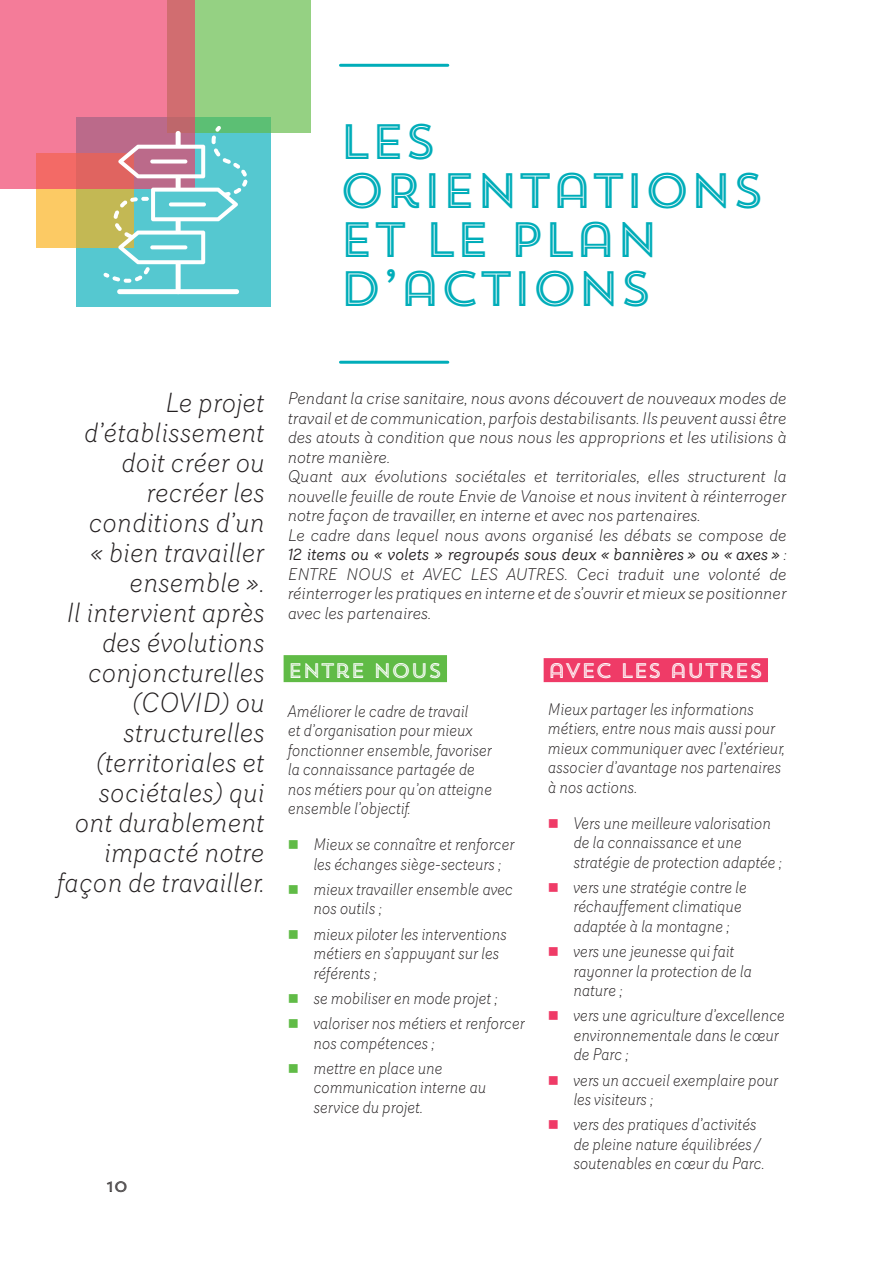
<style>
.page{position:relative;width:893px;height:1263px;background:#fff}
.page>*{position:absolute;margin:0;border:0;box-sizing:border-box;transform-origin:0 0}
.t1{font:49.5px "Trend Sans Five";letter-spacing:-.03em;color:#00adb9}
.t2{font:italic 300 27px/30px "Router";color:#231f20;text-align:right}
.TITRE_03{font:21px "Trend Sans Five";letter-spacing:-.03em;color:#fff}
.TITRE_03-2{font:italic 300 16.5px/19.5px "Router";letter-spacing:-.01em;color:#231f20;scale:.92 1}
.TITRE_03-3{font:italic 300 16.5px/19.5px "Router";letter-spacing:-.01em;color:#231f20;text-align:justify}
.t3{font:15px "Trend Sans Five";color:#231f20}
.s1{font-weight:400}
.s2{color:#60bb46}
.s3{color:#ef3b67}
</style>
<div class="page">
<div style="left:76px;top:118px;width:195px;height:189px;background:#55c8d0"></div>
<svg style="left:36px;top:189px;width:67px;height:59px;background:#e5c25d"></svg>
<div style="left:167px;top:0;width:143px;height:133px;background:#95d183"></div>
<svg style="left:0;top:0;width:195px;height:189px;background:#ec778f"></svg>
<hr style="left:340px;top:64px;width:108px;height:3px;background:#00adb9">
<hr style="left:340px;top:361px;width:108px;height:3px;background:#00adb9">
<svg style="left:103px;top:126px;width:145px;height:168px"></svg>
<svg style="left:150px;top:245px;width:37px;height:4px"></svg>
<div style="left:284px;top:655px;width:163px;height:27px;background:#60bb46"></div>
<div style="left:544px;top:658px;width:224px;height:24px;background:#ef3b67"></div>
<p class="t1" style="left:339px;top:110px;width:100px">LES</p>
<p class="t1" style="left:339px;top:159px;width:428px">ORIENTATIONS</p>
<p class="t1" style="left:339px;top:208px;width:322px">ET LE PLAN</p>
<p class="t1" style="left:339px;top:257px;width:315px">D’ACTIONS</p>
<p class="t2" style="left:84px;top:387px;width:182px">Le projet d’établissement doit créer ou recréer les conditions d’un « bien travailler ensemble ».</p>
<p class="t2" style="left:57px;top:597px;width:209px">Il intervient après des évolutions conjoncturelles (COVID) ou structurelles (territoriales et sociétales) qui ont durablement impacté notre façon de travailler.</p>
<p class="t3" style="left:106px;top:1177px;width:23px">10</p>
<p class="TITRE_03-3" style="left:288px;top:388px;width:500px">Pendant la crise sanitaire, nous avons découvert de nouveaux modes de travail et de communication, parfois destabilisants. Ils peuvent aussi être des atouts à condition que nous nous les approprions et les utilisions à notre manière.</p>
<p class="TITRE_03-3" style="left:288px;top:466px;width:500px">Quant aux évolutions sociétales et territoriales, elles structurent la nouvelle feuille de route Envie de Vanoise et nous invitent à réinterroger notre façon de travailler, en interne et avec nos partenaires.</p>
<p class="TITRE_03-3" style="left:288px;top:524px;width:500px">Le cadre dans lequel nous avons organisé les débats se compose de <span class="s1">12 items ou « volets » regroupés sous deux « bannières » ou « axes »</span> :<br>ENTRE NOUS et AVEC LES AUTRES. Ceci traduit une volonté de réinterroger les pratiques en interne et de s’ouvrir et mieux se positionner avec les partenaires.</p>
<p class="TITRE_03" style="left:288px;top:657px;width:156px">ENTRE NOUS</p>
<p class="TITRE_03-2" style="left:288px;top:701px;width:224px">Améliorer le cadre de travail<br>et d’organisation pour mieux fonctionner ensemble, favoriser la connaissance partagée de nos métiers pour qu’on atteigne ensemble l’objectif.</p>
<p class="TITRE_03-2" style="left:313px;top:834px;width:220px;text-indent:-26px"><span class="s2">■</span> Mieux se connaître et renforcer les échanges siège-secteurs ;</p>
<p class="TITRE_03-2" style="left:313px;top:879px;width:219px;text-indent:-26px"><span class="s2">■</span> mieux travailler ensemble avec nos outils ;</p>
<p class="TITRE_03-2" style="left:313px;top:923px;width:212px;text-indent:-26px"><span class="s2">■</span> mieux piloter les interventions métiers en s’appuyant sur les référents ;</p>
<p class="TITRE_03-2" style="left:288px;top:988px;width:230px"><span class="s2">■</span> se mobiliser en mode projet ;</p>
<p class="TITRE_03-2" style="left:313px;top:1013px;width:231px;text-indent:-26px"><span class="s2">■</span> valoriser nos métiers et renforcer nos compétences ;</p>
<p class="TITRE_03-2" style="left:313px;top:1058px;width:189px;text-indent:-26px"><span class="s2">■</span> mettre en place une communication interne au service du projet.</p>
<p class="TITRE_03" style="left:548px;top:657px;width:217px">AVEC LES AUTRES</p>
<p class="TITRE_03-2" style="left:548px;top:699px;width:259px">Mieux partager les informations métiers, entre nous mais aussi pour mieux communiquer avec l’extérieur, associer d’avantage nos partenaires à nos actions.</p>
<p class="TITRE_03-2" style="left:573px;top:812px;width:228px;text-indent:-26px"><span class="s3">■</span> Vers une meilleure valorisation de la connaissance et une stratégie de protection adaptée ;</p>
<p class="TITRE_03-2" style="left:573px;top:877px;width:190px;text-indent:-26px"><span class="s3">■</span> vers une stratégie contre le réchauffement climatique adaptée à la montagne ;</p>
<p class="TITRE_03-2" style="left:573px;top:941px;width:196px;text-indent:-26px"><span class="s3">■</span> vers une jeunesse qui fait rayonner la protection de la nature ;</p>
<p class="TITRE_03-2" style="left:573px;top:1005px;width:232px;text-indent:-26px"><span class="s3">■</span> vers une agriculture d’excellence environnementale dans le cœur de Parc ;</p>
<p class="TITRE_03-2" style="left:573px;top:1069px;width:224px;text-indent:-26px"><span class="s3">■</span> vers un accueil exemplaire pour les visiteurs ;</p>
<p class="TITRE_03-2" style="left:573px;top:1114px;width:209px;text-indent:-26px"><span class="s3">■</span> vers des pratiques d’activités de pleine nature équilibrées / soutenables en cœur du Parc.</p>
</div>
